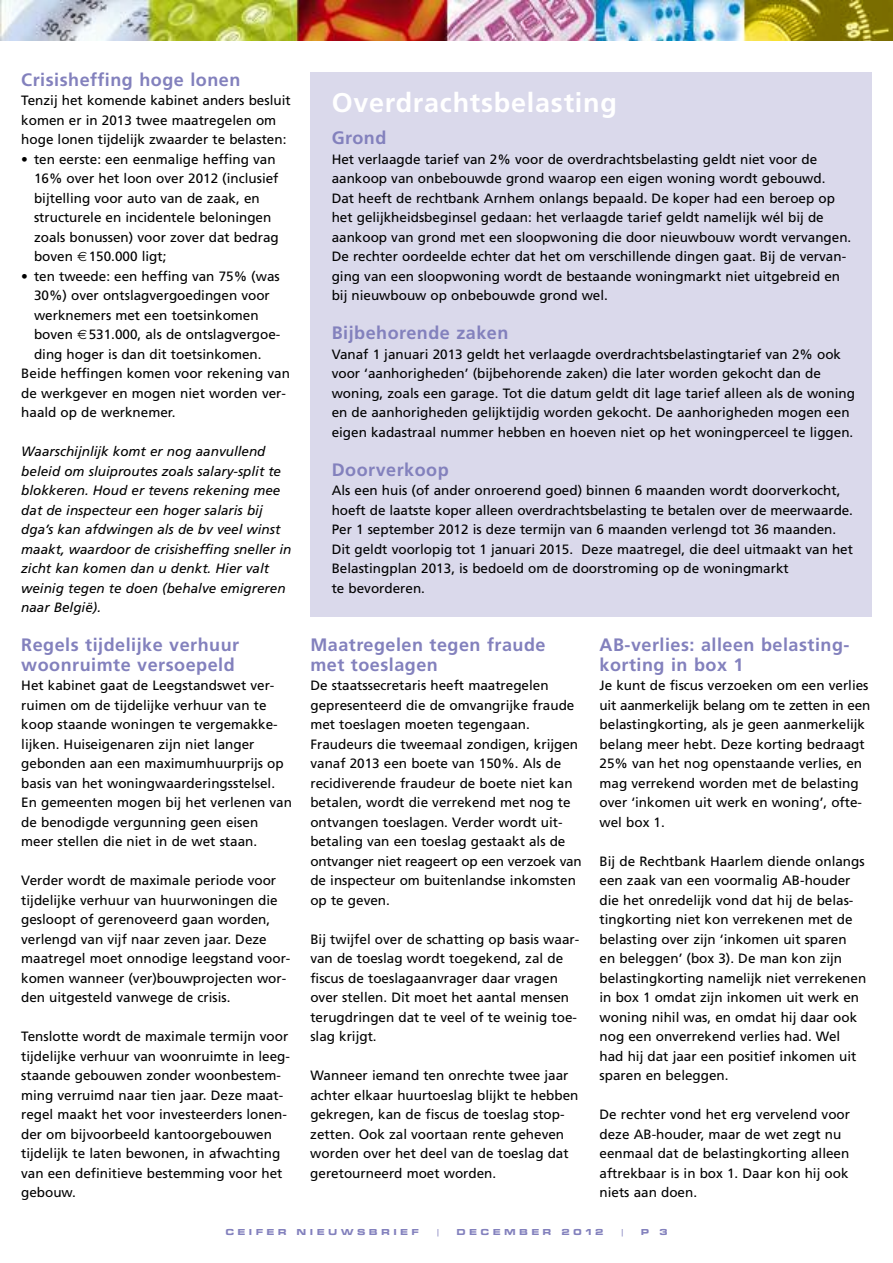
<style>
.page{position:relative;width:893px;height:1263px;background:#fff}
.page>*{position:absolute;margin:0;border:0;box-sizing:border-box;transform-origin:0 0}
.t1{font:700 27px "Frutiger";letter-spacing:.03em;color:#fff}
.t2{font:700 18px/19.5px "Frutiger";letter-spacing:.03em;color:#8381bd}
.t3{font:13.5px/19.5px "Frutiger";color:#000}
.t4{font:italic 13.5px/19.5px "Frutiger";color:#000}
.t5{font:9px "Microgramma D Bold Exte";letter-spacing:.45em;color:#8381bd}
.t6{font:9px "Microgramma D Medi Exte";color:#8381bd}
</style>
<div class="page">
<img style="left:0;top:0;width:893px;height:40px">
<div style="left:310px;top:72px;width:562px;height:545px;background:#dad9eb"></div>
<h2 class="t2" style="left:21px;top:71px;width:221px">Crisisheffing hoge lonen</h2>
<p class="t3" style="left:21px;top:92px;width:271px">Tenzij het komende kabinet anders besluit komen er in 2013 twee maatregelen om hoge lonen tijdelijk zwaarder te belasten:</p>
<p class="t3" style="left:34px;top:150px;width:246px;text-indent:-13px">• ten eerste: een eenmalige heffing van 16% over het loon over 2012 (inclusief bijtelling voor auto van de zaak, en structurele en incidentele beloningen zoals bonussen) voor zover dat bedrag boven 150.000 ligt;</p>
<p class="t3" style="left:21px;top:267px;width:260px">• ten tweede: een heffing van 75% (was</p>
<p class="t3" style="left:34px;top:287px;width:237px">30%) over ontslagvergoedingen voor</p>
<p class="t3" style="left:34px;top:306px;width:226px">werknemers met een toetsinkomen</p>
<p class="t3" style="left:34px;top:326px;width:248px">boven 531.000, als de ontslagvergoe-</p>
<p class="t3" style="left:34px;top:345px;width:229px">ding hoger is dan dit toetsinkomen.</p>
<p class="t3" style="left:21px;top:365px;width:270px">Beide heffingen komen voor rekening van</p>
<p class="t3" style="left:21px;top:384px;width:266px">de werkgever en mogen niet worden ver-</p>
<p class="t3" style="left:21px;top:404px;width:156px">haald op de werknemer.</p>
<p class="t4" style="left:21px;top:443px;width:272px">Waarschijnlijk komt er nog aanvullend beleid om sluiproutes zoals salary-split te blokkeren. Houd er tevens rekening mee dat de inspecteur een hoger salaris bij dga’s kan afdwingen als de bv veel winst maakt, waardoor de crisisheffing sneller in zicht kan komen dan u denkt. Hier valt weinig tegen te doen (behalve emigreren naar België).</p>
<h2 class="t2" style="left:21px;top:637px;width:220px">Regels tijdelijke verhuur woonruimte versoepeld</h2>
<p class="t3" style="left:21px;top:677px;width:272px">Het kabinet gaat de Leegstandswet ver&shy;ruimen om de tijdelijke verhuur van te koop staande woningen te vergemakke&shy;lijken. Huiseigenaren zijn niet langer gebonden aan een maximumhuurprijs op basis van het woningwaarderingsstelsel.<br>En gemeenten mogen bij het verlenen van de benodigde vergunning geen eisen meer stellen die niet in de wet staan.</p>
<p class="t3" style="left:21px;top:872px;width:271px">Verder wordt de maximale periode voor tijdelijke verhuur van huurwoningen die gesloopt of gerenoveerd gaan worden, verlengd van vijf naar zeven jaar. Deze maatregel moet onnodige leegstand voor&shy;komen wanneer (ver)bouwprojecten wor&shy;den uitgesteld vanwege de crisis.</p>
<p class="t3" style="left:21px;top:1028px;width:270px">Tenslotte wordt de maximale termijn voor tijdelijke verhuur van woonruimte in leeg&shy;staande gebouwen zonder woonbestem&shy;ming verruimd naar tien jaar. Deze maat&shy;regel maakt het voor investeerders lonen&shy;der om bijvoorbeeld kantoorgebouwen tijdelijk te laten bewonen, in afwachting van een definitieve bestemming voor het gebouw.</p>
<h1 class="t1" style="left:332px;top:92px;width:287px">Overdrachtsbelasting</h1>
<h2 class="t2" style="left:332px;top:130px;width:56px">Grond</h2>
<p class="t3" style="left:332px;top:150px;width:521px">Het verlaagde tarief van 2% voor de overdrachtsbelasting geldt niet voor de aankoop van onbebouwde grond waarop een eigen woning wordt gebouwd.<br>Dat heeft de rechtbank Arnhem onlangs bepaald. De koper had een beroep op het gelijkheidsbeginsel gedaan: het verlaagde tarief geldt namelijk wél bij de aankoop van grond met een sloopwoning die door nieuwbouw wordt vervangen.<br>De rechter oordeelde echter dat het om verschillende dingen gaat. Bij de vervan&shy;ging van een sloopwoning wordt de bestaande woningmarkt niet uitgebreid en bij nieuwbouw op onbebouwde grond wel.</p>
<h2 class="t2" style="left:332px;top:325px;width:178px">Bijbehorende zaken</h2>
<p class="t3" style="left:332px;top:345px;width:525px">Vanaf 1 januari 2013 geldt het verlaagde overdrachtsbelastingtarief van 2% ook voor ‘aanhorigheden’ (bijbehorende zaken) die later worden gekocht dan de woning, zoals een garage. Tot die datum geldt dit lage tarief alleen als de woning en de aanhorigheden gelijktijdig worden gekocht. De aanhorigheden mogen een eigen kadastraal nummer hebben en hoeven niet op het woningperceel te liggen.</p>
<h2 class="t2" style="left:332px;top:461px;width:118px">Doorverkoop</h2>
<p class="t3" style="left:332px;top:482px;width:523px">Als een huis (of ander onroerend goed) binnen 6 maanden wordt doorverkocht, hoeft de laatste koper alleen overdrachtsbelasting te betalen over de meerwaarde.<br>Per 1 september 2012 is deze termijn van 6 maanden verlengd tot 36 maanden.<br>Dit geldt voorlopig tot 1 januari 2015. Deze maatregel, die deel uitmaakt van het Belastingplan 2013, is bedoeld om de doorstroming op de woningmarkt<br>te bevorderen.</p>
<h2 class="t2" style="left:310px;top:637px;width:237px">Maatregelen tegen fraude met toeslagen</h2>
<p class="t3" style="left:310px;top:677px;width:273px">De staatssecretaris heeft maatregelen gepresenteerd die de omvangrijke fraude met toeslagen moeten tegengaan.<br>Fraudeurs die tweemaal zondigen, krijgen vanaf 2013 een boete van 150%. Als de recidiverende fraudeur de boete niet kan betalen, wordt die verrekend met nog te ontvangen toeslagen. Verder wordt uit&shy;betaling van een toeslag gestaakt als de ontvanger niet reageert op een verzoek van de inspecteur om buitenlandse inkomsten op te geven.</p>
<p class="t3" style="left:310px;top:930px;width:270px">Bij twijfel over de schatting op basis waar&shy;van de toeslag wordt toegekend, zal de fiscus de toeslagaanvrager daar vragen over stellen. Dit moet het aantal mensen terugdringen dat te veel of te weinig toe&shy;slag krijgt.</p>
<p class="t3" style="left:310px;top:1067px;width:270px">Wanneer iemand ten onrechte twee jaar achter elkaar huurtoeslag blijkt te hebben gekregen, kan de fiscus de toeslag stop&shy;zetten. Ook zal voortaan rente geheven worden over het deel van de toeslag dat geretourneerd moet worden.</p>
<h2 class="t2" style="left:600px;top:637px;width:251px">AB-verlies: alleen belasting&shy;korting in box 1</h2>
<p class="t3" style="left:600px;top:677px;width:272px">Je kunt de fiscus verzoeken om een verlies uit aanmerkelijk belang om te zetten in een belastingkorting, als je geen aanmerkelijk belang meer hebt. Deze korting bedraagt 25% van het nog openstaande verlies, en mag verrekend worden met de belasting over ‘inkomen uit werk en woning’, ofte&shy;wel box 1.</p>
<p class="t3" style="left:600px;top:852px;width:268px">Bij de Rechtbank Haarlem diende onlangs een zaak van een voormalig AB-houder die het onredelijk vond dat hij de belas&shy;tingkorting niet kon verrekenen met de belasting over zijn ‘inkomen uit sparen<br>en beleggen’ (box 3). De man kon zijn belastingkorting namelijk niet verrekenen in box 1 omdat zijn inkomen uit werk en woning nihil was, en omdat hij daar ook nog een onverrekend verlies had. Wel had hij dat jaar een positief inkomen uit sparen en beleggen.</p>
<p class="t3" style="left:600px;top:1106px;width:252px">De rechter vond het erg vervelend voor deze AB-houder, maar de wet zegt nu eenmaal dat de belastingkorting alleen aftrekbaar is in box 1. Daar kon hij ook niets aan doen.</p>
<p class="t5" style="left:226px;top:1226px;width:194px">CEIFER NIEUWSBRIEF</p>
<p class="t6" style="left:436px;top:1226px;width:6px">|</p>
<p class="t5" style="left:457px;top:1226px;width:148px">DECEMBER 2012</p>
<p class="t6" style="left:620px;top:1226px;width:6px">|</p>
<p class="t5" style="left:641px;top:1226px;width:27px">P 3</p>
</div>
